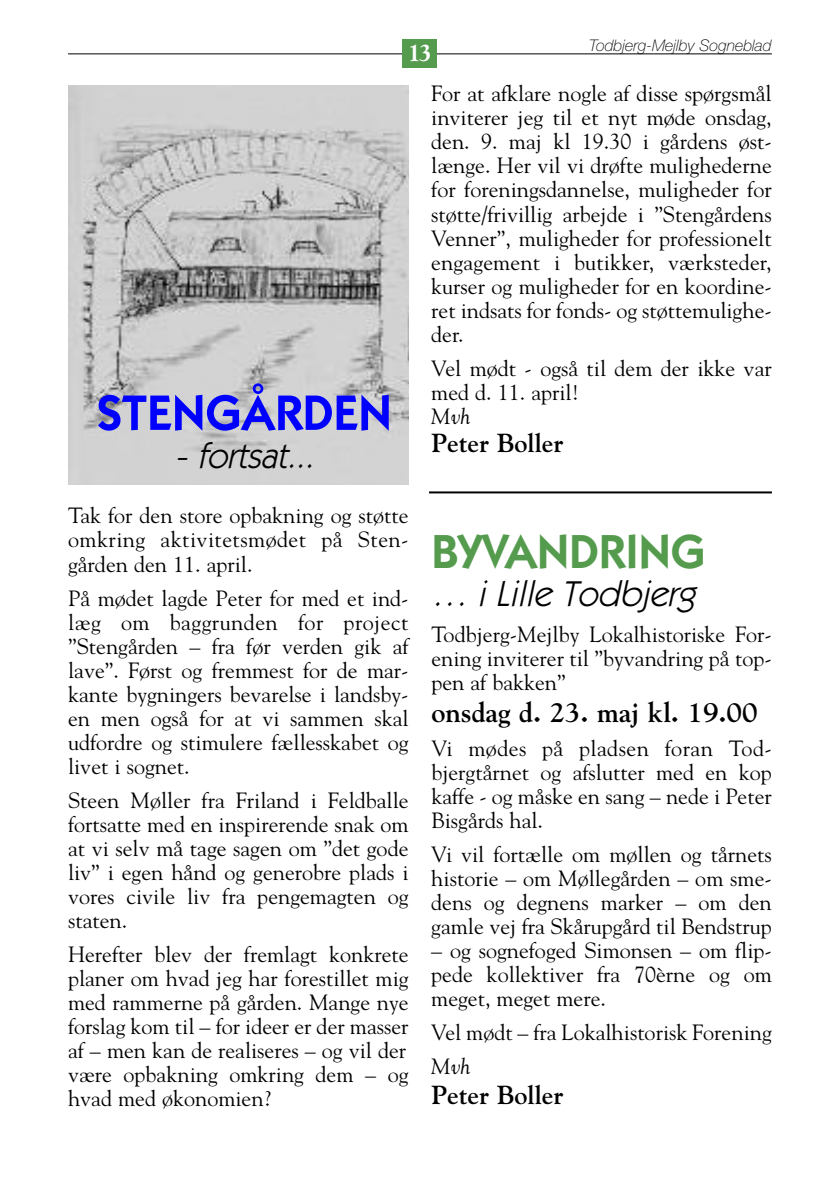
<style>
.page{position:relative;width:840px;height:1191px;background:#fff}
.page>*{position:absolute;margin:0;border:0;box-sizing:border-box;transform-origin:0 0}
.t1{font:600 50px "Itc Kabel";color:#00f}
.t2{font:600 48px "Itc Kabel";color:#549b4d}
.t3{font:italic 36px "Itc Kabel";color:#000}
.t4{font:700 28px "Goudy";color:#000}
.t5{font:700 26px "Goudy";color:#000}
.t6{font:800 24px "Goudy";color:#fff}
.t7{font:22px/24px "Goudy";color:#000;text-align:justify}
.t8{font:italic 22px "Goudy";color:#000}
.t9{font:italic 100 16px "Helvetica Neue";color:#000}
</style>
<div class="page">
<hr style="left:68px;top:54px;width:703px;height:1px;background:#000">
<div style="left:403px;top:40px;width:34px;height:28px;background:#549b4d"></div>
<img style="left:68px;top:85px;width:340px;height:399px">
<hr style="left:429px;top:491px;width:342px;height:2px;background:#000">
<h1 class="t1" style="left:97px;top:395px;width:296px">STENGÅRDEN</h1>
<h3 class="t3" style="left:175px;top:442px;width:147px">- fortsat...</h3>
<p class="t6" style="left:408px;top:43px;width:26px">13</p>
<p class="t9" style="left:589px;top:40px;width:184px">Todbjerg-Mejlby Sogneblad</p>
<p class="t7" style="left:431px;top:82px;width:342px">For at afklare nogle af disse spørgsmål inviterer jeg til et nyt møde onsdag, den. 9. maj kl 19.30 i gårdens øst&shy;længe. Her vil vi drøfte mulighederne for foreningsdannelse, muligheder for støtte/frivillig arbejde i ”Stengårdens Venner”, muligheder for professionelt engagement i butikker, værksteder, kurser og muligheder for en koordine&shy;ret indsats for fonds- og støttemulighe&shy;der.</p>
<p class="t7" style="left:431px;top:356px;width:342px">Vel mødt - også til dem der ikke var med d. 11. april!</p>
<p class="t8" style="left:431px;top:403px;width:41px">Mvh</p>
<p class="t5" style="left:431px;top:427px;width:134px">Peter Boller</p>
<p class="t7" style="left:68px;top:504px;width:342px">Tak for den store opbakning og støtte omkring aktivitetsmødet på Sten&shy;gården den 11. april.</p>
<p class="t7" style="left:68px;top:586px;width:342px">På mødet lagde Peter for med et ind&shy;læg om baggrunden for project ”Stengården – fra før verden gik af lave”. Først og fremmest for de mar&shy;kante bygningers bevarelse i landsby&shy;en men også for at vi sammen skal udfordre og stimulere fællesskabet og livet i sognet.</p>
<p class="t7" style="left:68px;top:788px;width:342px">Steen Møller fra Friland i Feldballe fortsatte med en inspirerende snak om at vi selv må tage sagen om ”det gode liv” i egen hånd og generobre plads i vores civile liv fra pengemagten og staten.</p>
<p class="t7" style="left:68px;top:942px;width:342px">Herefter blev der fremlagt konkrete planer om hvad jeg har forestillet mig med rammerne på gården. Mange nye forslag kom til – for ideer er der masser af – men kan de realiseres – og vil der være opbakning omkring dem – og hvad med økonomien?</p>
<h2 class="t2" style="left:431px;top:535px;width:275px">BYVANDRING</h2>
<h3 class="t3" style="left:431px;top:580px;width:265px">… i Lille Todbjerg</h3>
<p class="t7" style="left:431px;top:622px;width:342px">Todbjerg-Mejlby Lokalhistoriske For&shy;ening inviterer til ”byvandring på top&shy;pen af bakken”</p>
<p class="t4" style="left:431px;top:696px;width:327px">onsdag d. 23. maj kl. 19.00</p>
<p class="t7" style="left:431px;top:736px;width:342px">Vi mødes på pladsen foran Tod&shy;bjergtårnet og afslutter med en kop kaffe - og måske en sang – nede i Peter Bisgårds hal.</p>
<p class="t7" style="left:431px;top:842px;width:342px">Vi vil fortælle om møllen og tårnets historie – om Møllegården – om sme&shy;dens og degnens marker – om den gamle vej fra Skårupgård til Bendstrup</p>
<p class="t7" style="left:431px;top:938px;width:342px">– og sognefoged Simonsen – om flip&shy;pede kollektiver fra 70èrne og om meget, meget mere.</p>
<p class="t7" style="left:431px;top:1020px;width:342px">Vel mødt – fra Lokalhistorisk Forening</p>
<p class="t8" style="left:431px;top:1053px;width:41px">Mvh</p>
<p class="t5" style="left:431px;top:1079px;width:134px">Peter Boller</p>
</div>
